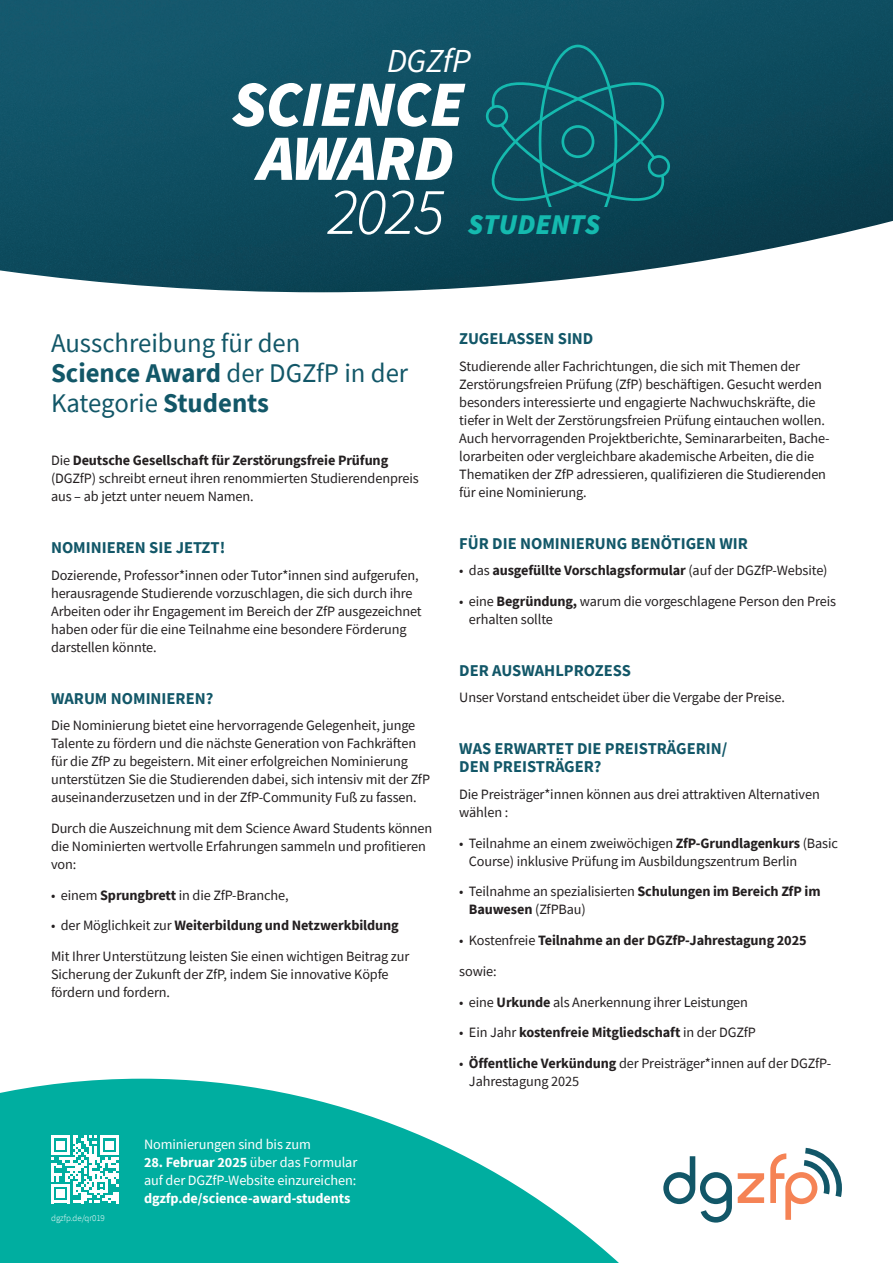
<style>
.page{position:relative;width:893px;height:1263px;background:#fff}
.page>*{position:absolute;margin:0;border:0;box-sizing:border-box;transform-origin:0 0}
.t1{font:italic 64.8px "Source Sans Variable";letter-spacing:-.02em;color:#fff}
.t2{font:italic 33.6px "Source Sans Variable";letter-spacing:-.01em;color:#fff}
.t3{font:italic 28.8px "Source Sans Variable";color:#15baaf}
.t4{font:27px/30px "Source Sans Pro";color:#125768}
.t5{font:700 16.5px/18px "Source Sans Pro";color:#125768}
.t6{font:14.25px/18px "Source Sans Pro";letter-spacing:-.01em;color:#231f20}
.t7{font:700 14.25px/30.8px "Source Sans Pro";letter-spacing:-.01em;color:#231f20}
.t8{font:14.25px/18px "Source Sans Pro";letter-spacing:-.01em;color:#fff}
.t9{font:700 14.25px "Source Sans Pro";letter-spacing:-.01em;color:#fff}
.t10{font:300 9px "Source Sans Pro";letter-spacing:-.01em;color:#fff}
.s1{font-weight:700}
.s2{font-weight:400}
</style>
<div class="page">
<svg style="left:0;top:1079px;width:619px;height:184px;fill:#00aea0"></svg>
<img style="left:0;top:0;width:893px;height:292px">
<svg style="left:663px;top:1156px;width:69px;height:66px"></svg>
<svg style="left:738px;top:1173px;width:26px;height:30px"></svg>
<svg style="left:770px;top:1148px;width:72px;height:72px"></svg>
<svg style="left:51px;top:1135px;width:68px;height:68px"></svg>
<svg style="left:485px;top:45px;width:186px;height:161px;background:#0e5866"></svg>
<h2 class="t2" style="left:387px;top:40px;width:85px">DGZfP</h2>
<h1 class="t1" style="left:232px;top:65px;width:234px">SCIENCE</h1>
<h1 class="t1" style="left:258px;top:119px;width:197px">AWARD</h1>
<h1 class="t1" style="left:328px;top:173px;width:118px">2025</h1>
<h3 class="t3" style="left:468px;top:207px;width:134px">STUDENTS</h3>
<h3 class="t4" style="left:51px;top:328px;width:359px">Ausschreibung für den<br><span class="s1">Science Award</span> der DGZfP in der<br>Kategorie <span class="s1">Students</span></h3>
<p class="t6" style="left:51px;top:451px;width:369px">Die <span class="s1">Deutsche Gesellschaft für Zerstörungsfreie Prüfung </span>(DGZfP) schreibt erneut ihren renommierten Studierendenpreis aus – ab jetzt unter neuem Namen.</p>
<p class="t5" style="left:51px;top:538px;width:176px">NOMINIEREN SIE JETZT!</p>
<p class="t6" style="left:51px;top:566px;width:372px">Dozierende, Professor*innen oder Tutor*innen sind aufgerufen, herausragende Studierende vorzuschlagen, die sich durch ihre Arbeiten oder ihr Engagement im Bereich der ZfP ausgezeichnet haben oder für die eine Teilnahme eine besondere Förderung darstellen könnte.</p>
<p class="t5" style="left:51px;top:689px;width:164px">WARUM NOMINIEREN?</p>
<p class="t6" style="left:51px;top:716px;width:381px">Die Nominierung bietet eine hervorragende Gelegenheit, junge Talente zu fördern und die nächste Generation von Fachkräften für die ZfP zu begeistern. Mit einer erfolgreichen Nominierung unterstützen Sie die Studierenden dabei, sich intensiv mit der ZfP auseinanderzusetzen und in der ZfP-Community Fuß zu fassen.</p>
<p class="t6" style="left:51px;top:819px;width:383px">Durch die Auszeichnung mit dem Science Award Students können die Nominierten wertvolle Erfahrungen sammeln und profitieren von:</p>
<p class="t6" style="left:51px;top:886px;width:239px">• einem <span class="s1">Sprungbrett</span> in die ZfP-Branche,</p>
<p class="t6" style="left:51px;top:910px;width:360px;line-height:30.8px">• der Möglichkeit zur <span class="s1">Weiterbildung und Netzwerkbildung<br></span>Mit Ihrer Unterstützung leisten Sie einen wichtigen Beitrag zur</p>
<p class="t6" style="left:51px;top:965px;width:339px">Sicherung der Zukunft der ZfP, indem Sie innovative Köpfe fördern und fordern.</p>
<p class="t10" style="left:51px;top:1212px;width:55px">dgzfp.de/qr019</p>
<p class="t8" style="left:144px;top:1135px;width:168px">Nominierungen sind bis zum</p>
<p class="t8" style="left:144px;top:1153px;width:215px"><span class="s1">28. Februar 2025</span> über das Formular auf der DGZfP-Website einzureichen:</p>
<p class="t9" style="left:144px;top:1189px;width:208px">dgzfp.de/science-award-students</p>
<p class="t5" style="left:459px;top:329px;width:136px">ZUGELASSEN SIND</p>
<p class="t6" style="left:459px;top:357px;width:372px">Studierende aller Fachrichtungen, die sich mit Themen der Zerstörungsfreien Prüfung (ZfP) beschäftigen. Gesucht werden besonders interessierte und engagierte Nachwuchskräfte, die tiefer in Welt der Zerstörungsfreien Prüfung eintauchen wollen.<br>Auch hervorragenden Projektberichte, Seminararbeiten, Bache&shy;lorarbeiten oder vergleichbare akademische Arbeiten, die die Thematiken der ZfP adressieren, qualifizieren die Studierenden für eine Nominierung.</p>
<p class="t5" style="left:459px;top:534px;width:290px">FÜR DIE NOMINIERUNG BENÖTIGEN WIR</p>
<p class="t7" style="left:459px;top:555px;width:370px"><span class="s2">• das</span> ausgefüllte Vorschlagsformular <span class="s2">(auf der DGZfP-Website)</span></p>
<p class="t6" style="left:469px;top:592px;width:369px;text-indent:-10px">• eine <span class="s1">Begründung,</span> warum die vorgeschlagene Person den Preis erhalten sollte</p>
<p class="t5" style="left:459px;top:661px;width:173px">DER AUSWAHLPROZESS</p>
<p class="t6" style="left:459px;top:689px;width:327px">Unser Vorstand entscheidet über die Vergabe der Preise.</p>
<p class="t5" style="left:459px;top:740px;width:270px">WAS ERWARTET DIE PREISTRÄGERIN/<br>DEN PREISTRÄGER?</p>
<p class="t6" style="left:459px;top:785px;width:362px">Die Preisträger*innen können aus drei attraktiven Alternativen wählen :</p>
<p class="t6" style="left:469px;top:834px;width:371px;text-indent:-10px">• Teilnahme an einem zweiwöchigen <span class="s1">ZfP-Grundlagenkurs</span> (Basic<br>Course) inklusive Prüfung im Ausbildungszentrum Berlin</p>
<p class="t6" style="left:469px;top:883px;width:353px;text-indent:-10px">• Teilnahme an spezialisierten <span class="s1">Schulungen im Bereich ZfP im<br>Bauwesen</span> (ZfPBau)</p>
<p class="t7" style="left:459px;top:925px;width:349px"><span class="s2">• Kostenfreie</span> Teilnahme an der DGZfP-Jahrestagung 2025 <span class="s2">sowie:</span></p>
<p class="t6" style="left:459px;top:993px;width:290px">• eine <span class="s1">Urkunde</span> als Anerkennung ihrer Leistungen</p>
<p class="t7" style="left:459px;top:1017px;width:298px"><span class="s2">• Ein Jahr</span> kostenfreie Mitgliedschaft <span class="s2">in der DGZfP</span></p>
<p class="t6" style="left:469px;top:1054px;width:364px;text-indent:-10px">• <span class="s1">Öffentliche Verkündung</span> der Preisträger*innen auf der DGZfP-<br>Jahrestagung 2025</p>
</div>
